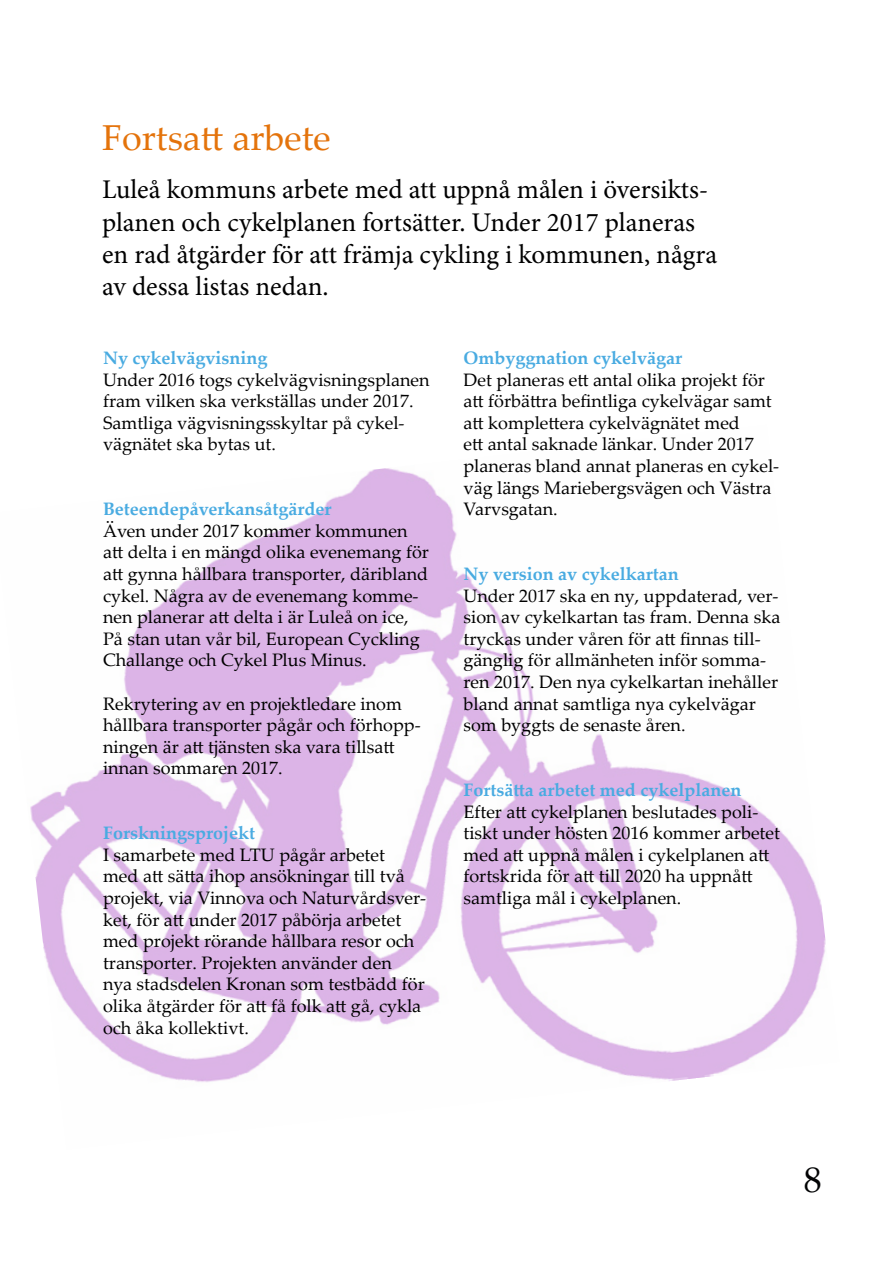
<style>
.page{position:relative;width:893px;height:1263px;background:#fff}
.page>*{position:absolute;margin:0;border:0;box-sizing:border-box;transform-origin:0 0}
.t1{font:36px "Palatino Linotype";color:#e4730b}
.t2{font:36px "Palatino Linotype";color:#020304}
.t3{font:27px/32.4px "Minion Pro";letter-spacing:-.005em;color:#000}
.t4{font:18px/21.6px "Palatino Linotype";color:#000}
.t5{font:700 18px "Palatino Linotype";color:#49abe1}
</style>
<div class="page">
<img style="left:30px;top:468px;width:796px;height:614px">
<h1 class="t1" style="left:102px;top:112px;width:230px">Fortsatt arbete</h1>
<h2 class="t3" style="left:102px;top:174px;width:617px">Luleå kommuns arbete med att uppnå målen i översikts&shy;planen och cykelplanen fortsätter. Under 2017 planeras en rad åtgärder för att främja cykling i kommunen, några av dessa listas nedan.</h2>
<p class="t5" style="left:103px;top:345px;width:166px">Ny cykelvägvisning</p>
<p class="t4" style="left:103px;top:368px;width:328px">Under 2016 togs cykelvägvisningsplanen fram vilken ska verkställas under 2017.<br>Samtliga vägvisningsskyltar på cykel&shy;vägnätet ska bytas ut.</p>
<p class="t5" style="left:103px;top:496px;width:230px">Beteendepåverkansåtgärder</p>
<p class="t4" style="left:103px;top:519px;width:327px">Även under 2017 kommer kommunen att delta i en mängd olika evenemang för att gynna hållbara transporter, däribland cykel. Några av de evenemang komme&shy;nen planerar att delta i är Luleå on ice, På stan utan vår bil, European Cyckling Challange och Cykel Plus Minus.</p>
<p class="t4" style="left:103px;top:692px;width:319px">Rekrytering av en projektledare inom hållbara transporter pågår och förhopp&shy;ningen är att tjänsten ska vara tillsatt innan sommaren 2017.</p>
<p class="t5" style="left:103px;top:820px;width:154px">Forskningsprojekt</p>
<p class="t4" style="left:103px;top:843px;width:325px">I samarbete med LTU pågår arbetet<br>med att sätta ihop ansökningar till två projekt, via Vinnova och Naturvårdsver&shy;ket, för att under 2017 påbörja arbetet med projekt rörande hållbara resor och transporter. Projekten använder den<br>nya stadsdelen Kronan som testbädd för olika åtgärder för att få folk att gå, cykla och åka kollektivt.</p>
<p class="t5" style="left:463px;top:345px;width:220px">Ombyggnation cykelvägar</p>
<p class="t4" style="left:463px;top:368px;width:317px">Det planeras ett antal olika projekt för att förbättra befintliga cykelvägar samt att komplettera cykelvägnätet med<br>ett antal saknade länkar. Under 2017 planeras bland annat planeras en cykel&shy;väg längs Mariebergsvägen och Västra Varvsgatan.</p>
<p class="t5" style="left:463px;top:561px;width:217px">Ny version av cykelkartan</p>
<p class="t4" style="left:463px;top:584px;width:318px">Under 2017 ska en ny, uppdaterad, ver&shy;sion av cykelkartan tas fram. Denna ska tryckas under våren för att finnas till&shy;gänglig för allmänheten inför somma&shy;ren 2017. Den nya cykelkartan inehåller bland annat samtliga nya cykelvägar som byggts de senaste åren.</p>
<p class="t5" style="left:463px;top:777px;width:279px">Fortsätta arbetet med cykelplanen</p>
<p class="t4" style="left:463px;top:800px;width:318px">Efter att cykelplanen beslutades poli&shy;tiskt under hösten 2016 kommer arbetet med att uppnå målen i cykelplanen att fortskrida för att till 2020 ha uppnått samtliga mål i cykelplanen.</p>
<h1 class="t2" style="left:804px;top:1154px;width:19px">8</h1>
</div>
